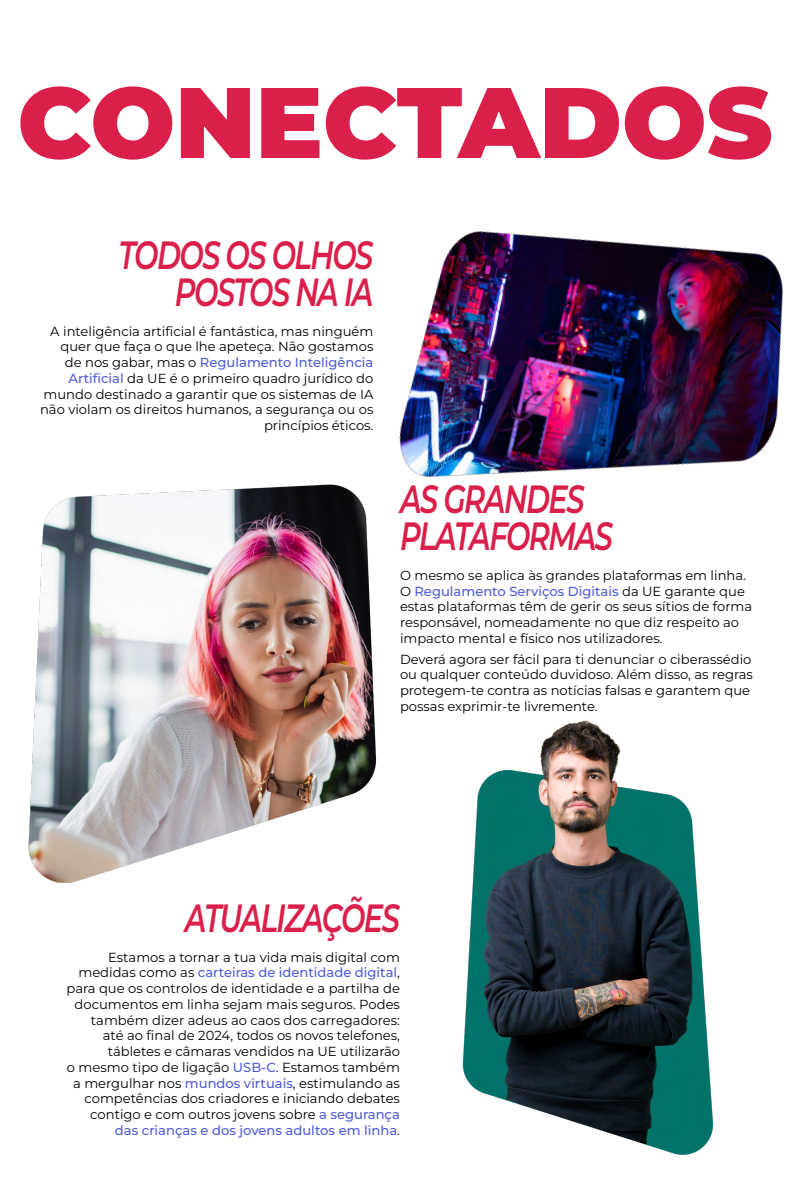
<style>
.page{position:relative;width:800px;height:1200px;background:#fff}
.page>*{position:absolute;margin:0;border:0;box-sizing:border-box;transform-origin:0 0}
.h2_5{font:900 100px "Montserrat";color:#d91f4a}
.h3_5_r{font:italic 600 39.38px/36.8px "Montserrat";letter-spacing:-.05em;color:#d91f4a;text-align:right;scale:.73 1}
.h3_5{font:italic 600 39.38px/36.8px "Montserrat";letter-spacing:-.05em;color:#d91f4a;scale:.73 1}
.p2_r{font:13.12px/15.8px "Montserrat";color:#000;text-align:right}
.p2{font:13.12px/15.8px "Montserrat";color:#000}
.s1{font-weight:500;color:#4f5cd6}
</style>
<div class="page">
<img style="left:28px;top:484px;width:349px;height:398px">
<img style="left:399px;top:231px;width:384px;height:247px">
<img style="left:462px;top:720px;width:252px;height:435px">
<h2 class="h2_5" style="left:18px;top:47px;width:756px">CONECTADOS</h2>
<h3 class="h3_5_r" style="left:119px;top:235px;width:351px">TODOS OS OLHOS<br>POSTOS NA IA</h3>
<p class="p2_r" style="left:40px;top:323px;width:335px">A inteligência artificial é fantástica, mas ninguém quer que faça o que lhe apeteça. Não gostamos<br>de nos gabar, mas o <span class="s1">Regulamento Inteligência Artificial</span> da UE é o primeiro quadro jurídico do mundo destinado a garantir que os sistemas de IA não violam os direitos humanos, a segurança ou os princípios éticos.</p>
<h3 class="h3_5" style="left:400px;top:479px;width:293px">AS GRANDES<br>PLATAFORMAS</h3>
<p class="p2" style="left:400px;top:567px;width:354px">O mesmo se aplica às grandes plataformas em linha.<br>O <span class="s1">Regulamento Serviços Digitais</span> da UE garante que estas plataformas têm de gerir os seus sítios de forma responsável, nomeadamente no que diz respeito ao impacto mental e físico nos utilizadores.</p>
<p class="p2" style="left:400px;top:651px;width:354px">Deverá agora ser fácil para ti denunciar o ciberassédio ou qualquer conteúdo duvidoso. Além disso, as regras protegem-te contra as notícias falsas e garantem que possas exprimir-te livremente.</p>
<h3 class="h3_5_r" style="left:185px;top:898px;width:296px">ATUALIZAÇÕES</h3>
<p class="p2_r" style="left:67px;top:949px;width:335px">Estamos a tornar a tua vida mais digital com medidas como as <span class="s1">carteiras de identidade digital</span>, para que os controlos de identidade e a partilha de documentos em linha sejam mais seguros. Podes também dizer adeus ao caos dos carregadores:<br>até ao final de 2024, todos os novos telefones, tábletes e câmaras vendidos na UE utilizarão<br>o mesmo tipo de ligação <span class="s1">USB-C</span>. Estamos também a mergulhar nos <span class="s1">mundos virtuais</span>, estimulando as competências dos criadores e iniciando debates contigo e com outros jovens sobre <span class="s1">a segurança das crianças e dos jovens adultos em linha</span>.</p>
</div>
